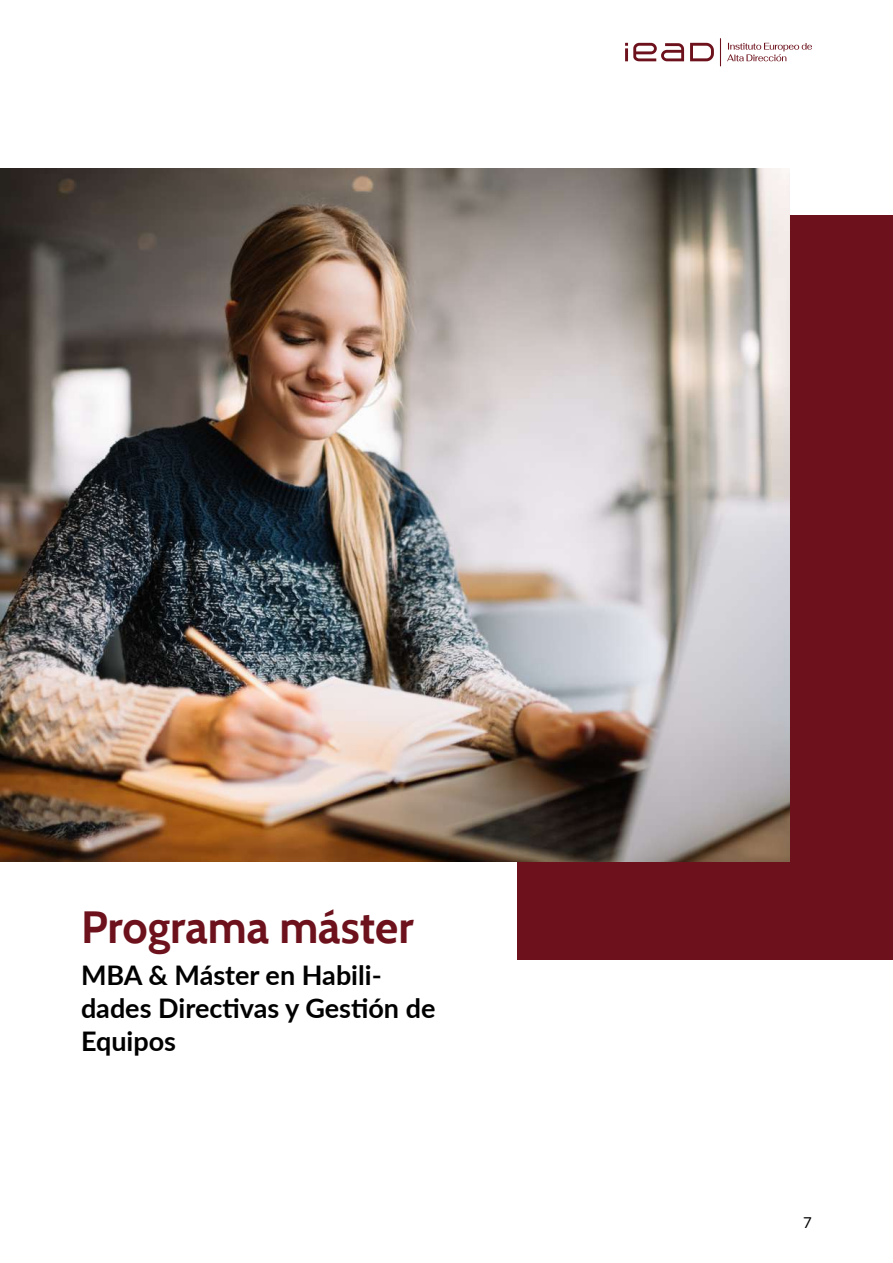
<style>
.page{position:relative;width:893px;height:1263px;background:#fff}
.page>*{position:absolute;margin:0;border:0;box-sizing:border-box;transform-origin:0 0}
.t1{font:700 45px "Cabin";color:#6d121c}
.t2{font:700 27px/33px "Lato";color:#000}
.t3{font:15px "Lato";color:#000}
</style>
<div class="page">
<div style="left:518px;top:215px;width:375px;height:744px;background:#6d121c"></div>
<img style="left:0;top:169px;width:790px;height:693px">
<svg style="left:625px;top:38px;width:187px;height:28px"></svg>
<h1 class="t1" style="left:81px;top:900px;width:334px">Programa máster</h1>
<p class="t2" style="left:81px;top:958px;width:356px">MBA &amp; Máster en Habili&shy;dades Directivas y Gestión de<br>Equipos</p>
<p class="t3" style="left:803px;top:1211px;width:10px">7</p>
</div>
